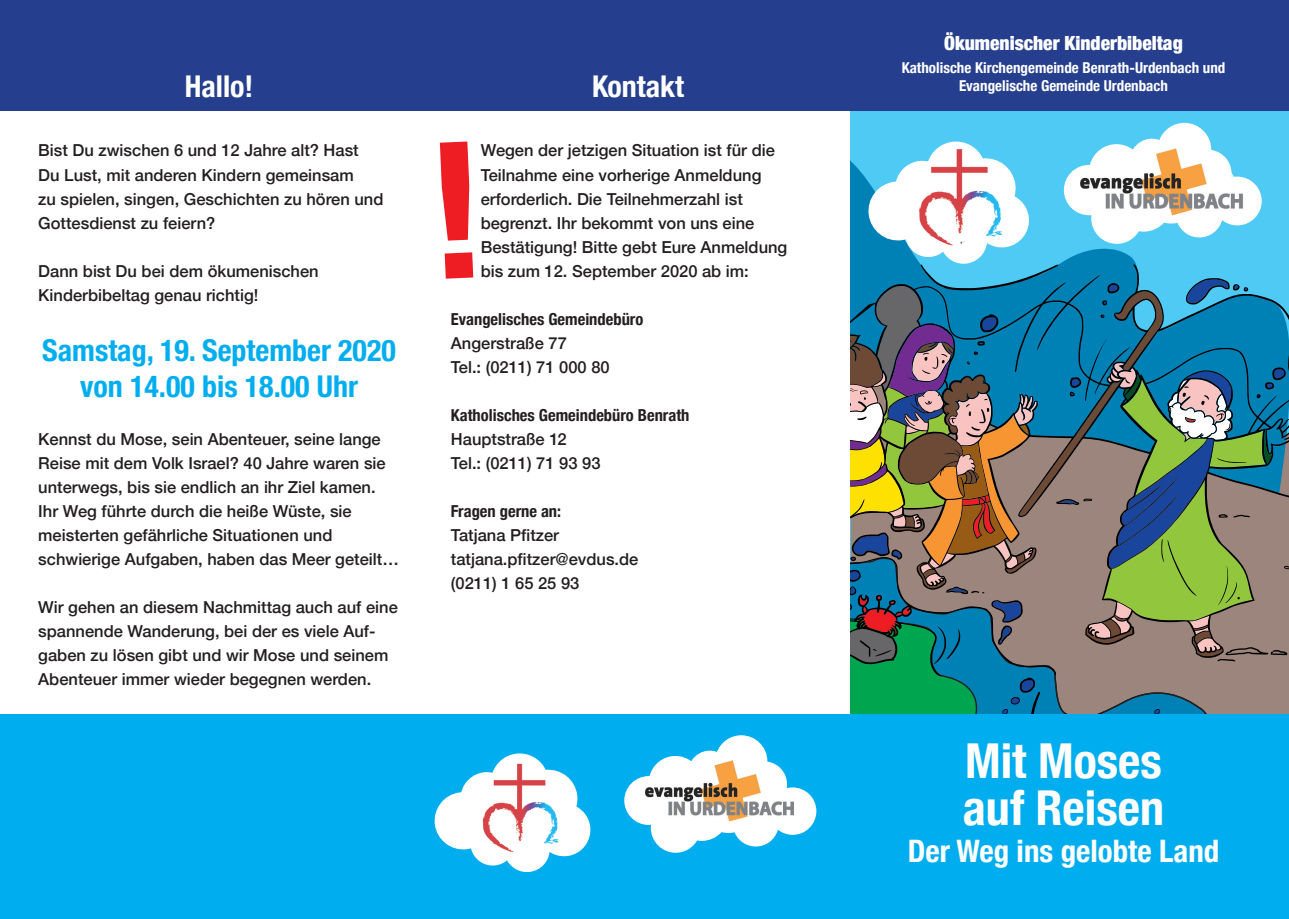
<style>
.page{position:relative;width:1289px;height:919px;background:#fff}
.page>*{position:absolute;margin:0;border:0;box-sizing:border-box;transform-origin:0 0}
.t1{font:700 condensed 48.15px/46.3px "Helvetica Neue";color:#fff}
.t2{font:700 condensed 30.9px "Helvetica Neue";color:#fff}
.t3{font:700 condensed 30px/36px "Helvetica Neue";color:#00aeef;text-align:center}
.t4{font:700 condensed 30px "Helvetica Neue";color:#fff}
.t5{font:900 condensed 19.5px "Helvetica Neue";color:#fff}
.t6{font:500 16.5px/24px "Helvetica Neue";color:#231f20}
.t7{font:700 condensed 16.5px "Helvetica Neue";color:#231f20}
.t8{font:700 condensed 15px "Helvetica Neue";color:#fff}
</style>
<div class="page">
<div style="left:850px;top:0;width:438px;height:711px;background:#4ecaf4"></div>
<div style="left:850px;top:676px;width:99px;height:38px;background:#00a54f"></div>
<svg style="left:850px;top:160px;width:412px;height:104px"></svg>
<svg style="left:850px;top:264px;width:438px;height:412px"></svg>
<svg style="left:949px;top:673px;width:339px;height:41px;background:#668385"></svg>
<svg style="left:850px;top:279px;width:434px;height:385px;background:#5e7e7b"></svg>
<svg style="left:1154px;top:709px;width:33px;height:5px"></svg>
<svg style="left:1002px;top:677px;width:47px;height:37px;background:#026fa3"></svg>
<svg style="left:1063px;top:123px;width:198px;height:121px"></svg>
<svg style="left:866px;top:141px;width:164px;height:124px"></svg>
<div style="left:0;top:714px;width:1288px;height:204px;background:#00aeef"></div>
<svg style="left:624px;top:735px;width:192px;height:117px"></svg>
<svg style="left:434px;top:753px;width:157px;height:119px"></svg>
<img style="left:915px;top:146px;width:93px;height:102px">
<img style="left:479px;top:761px;width:85px;height:94px">
<div style="left:0;top:0;width:1288px;height:111px;background:#253f8e"></div>
<svg style="left:440px;top:141px;width:33px;height:138px"></svg>
<img style="left:644px;top:759px;width:150px;height:63px">
<img style="left:1079px;top:148px;width:164px;height:68px">
<p class="t5" style="left:944px;top:27px;width:240px">Ökumenischer Kinderbibeltag</p>
<p class="t8" style="left:901px;top:55px;width:325px">Katholische Kirchengemeinde Benrath-Urdenbach und</p>
<h3 class="t4" style="left:185px;top:62px;width:70px">Hallo!</h3>
<h3 class="t4" style="left:592px;top:62px;width:94px">Kontakt</h3>
<p class="t8" style="left:959px;top:73px;width:210px">Evangelische Gemeinde Urdenbach</p>
<p class="t6" style="left:38px;top:137px;width:347px">Bist Du zwischen 6 und 12 Jahre alt? Hast Du Lust, mit anderen Kindern gemeinsam<br>zu spielen, singen, Geschichten zu hören und Gottesdienst zu feiern?</p>
<p class="t6" style="left:38px;top:257px;width:282px">Dann bist Du bei dem ökumenischen<br>Kinderbibeltag genau richtig!</p>
<h3 class="t3" style="left:42px;top:330px;width:355px">Samstag, 19. September 2020 von 14.00 bis 18.00 Uhr</h3>
<p class="t6" style="left:38px;top:425px;width:362px">Kennst du Mose, sein Abenteuer, seine lange Reise mit dem Volk Israel? 40 Jahre waren sie unterwegs, bis sie endlich an ihr Ziel kamen.<br>Ihr Weg führte durch die heiße Wüste, sie meisterten gefährliche Situationen und schwierige Aufgaben, haben das Meer geteilt…</p>
<p class="t6" style="left:38px;top:593px;width:361px">Wir gehen an diesem Nachmittag auch auf eine spannende Wanderung, bei der es viele Auf&shy;gaben zu lösen gibt und wir Mose und seinem Abenteuer immer wieder begegnen werden.</p>
<p class="t6" style="left:480px;top:137px;width:308px">Wegen der jetzigen Situation ist für die Teilnahme eine vorherige Anmeldung erforderlich. Die Teilnehmerzahl ist begrenzt. Ihr bekommt von uns eine Bestätigung! Bitte gebt Eure Anmeldung bis zum 12. September 2020 ab im:</p>
<p class="t7" style="left:451px;top:305px;width:194px">Evangelisches Gemeindebüro</p>
<p class="t6" style="left:451px;top:329px;width:160px">Angerstraße 77<br>Tel.: (0211) 71 000 80</p>
<p class="t7" style="left:451px;top:401px;width:240px">Katholisches Gemeindebüro Benrath</p>
<p class="t6" style="left:451px;top:425px;width:151px">Hauptstraße 12<br>Tel.: (0211) 71 93 93</p>
<p class="t7" style="left:451px;top:497px;width:112px">Fragen gerne an:</p>
<p class="t6" style="left:451px;top:521px;width:189px">Tatjana Pfitzer tatjana.pfitzer@evdus.de (0211) 1 65 25 93</p>
<h1 class="t1" style="left:962px;top:734px;width:203px">Mit Moses auf Reisen</h1>
<h2 class="t2" style="left:907px;top:824px;width:313px">Der Weg ins gelobte Land</h2>
</div>
